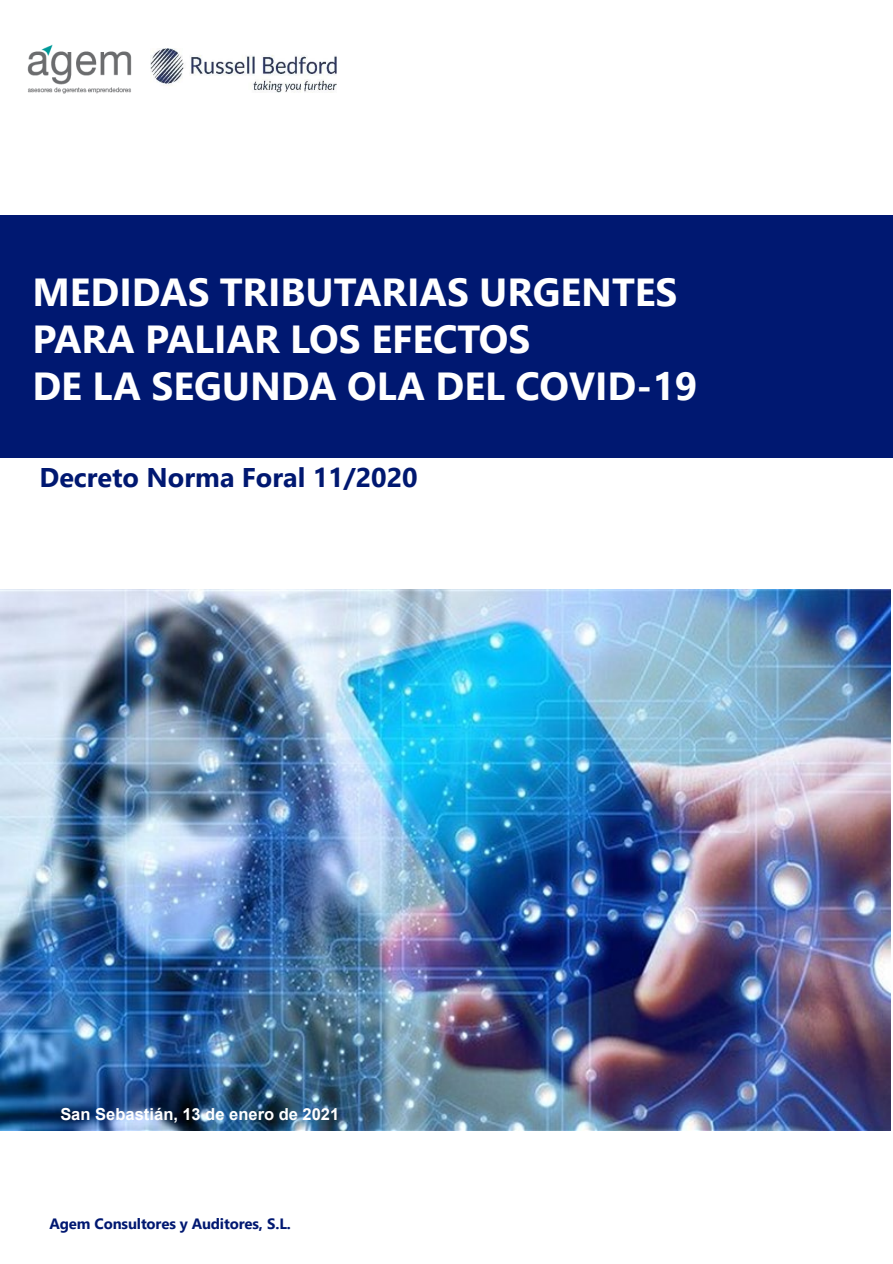
<style>
.page{position:relative;width:893px;height:1264px;background:#fff}
.page>*{position:absolute;margin:0;border:0;box-sizing:border-box;transform-origin:0 0}
.t1{font:700 39px "Segoe UI";color:#fff}
.t2{font:700 27px "Segoe UI";color:#001871}
.t3{font:700 16.5px "Arial";color:#fff}
.t4{font:700 15px "Segoe UI";letter-spacing:-.01em;color:#001871}
</style>
<div class="page">
<img style="left:0;top:590px;width:890px;height:539px">
<img style="left:150px;top:48px;width:187px;height:45px">
<img style="left:27px;top:44px;width:105px;height:50px">
<div style="left:0;top:215px;width:892px;height:243px;background:#001871"></div>
<p class="t1" style="left:32px;top:255px;width:646px">MEDIDAS TRIBUTARIAS URGENTES</p>
<p class="t1" style="left:32px;top:302px;width:499px">PARA PALIAR LOS EFECTOS</p>
<p class="t1" style="left:32px;top:349px;width:666px">DE LA SEGUNDA OLA DEL COVID-19</p>
<p class="t2" style="left:39px;top:452px;width:380px">Decreto Norma Foral 11/2020</p>
<p class="t3" style="left:60px;top:1102px;width:280px">San Sebastián, 13 de enero de 2021</p>
<p class="t4" style="left:50px;top:1208px;width:243px">Agem Consultores y Auditores, S.L.</p>
</div>
